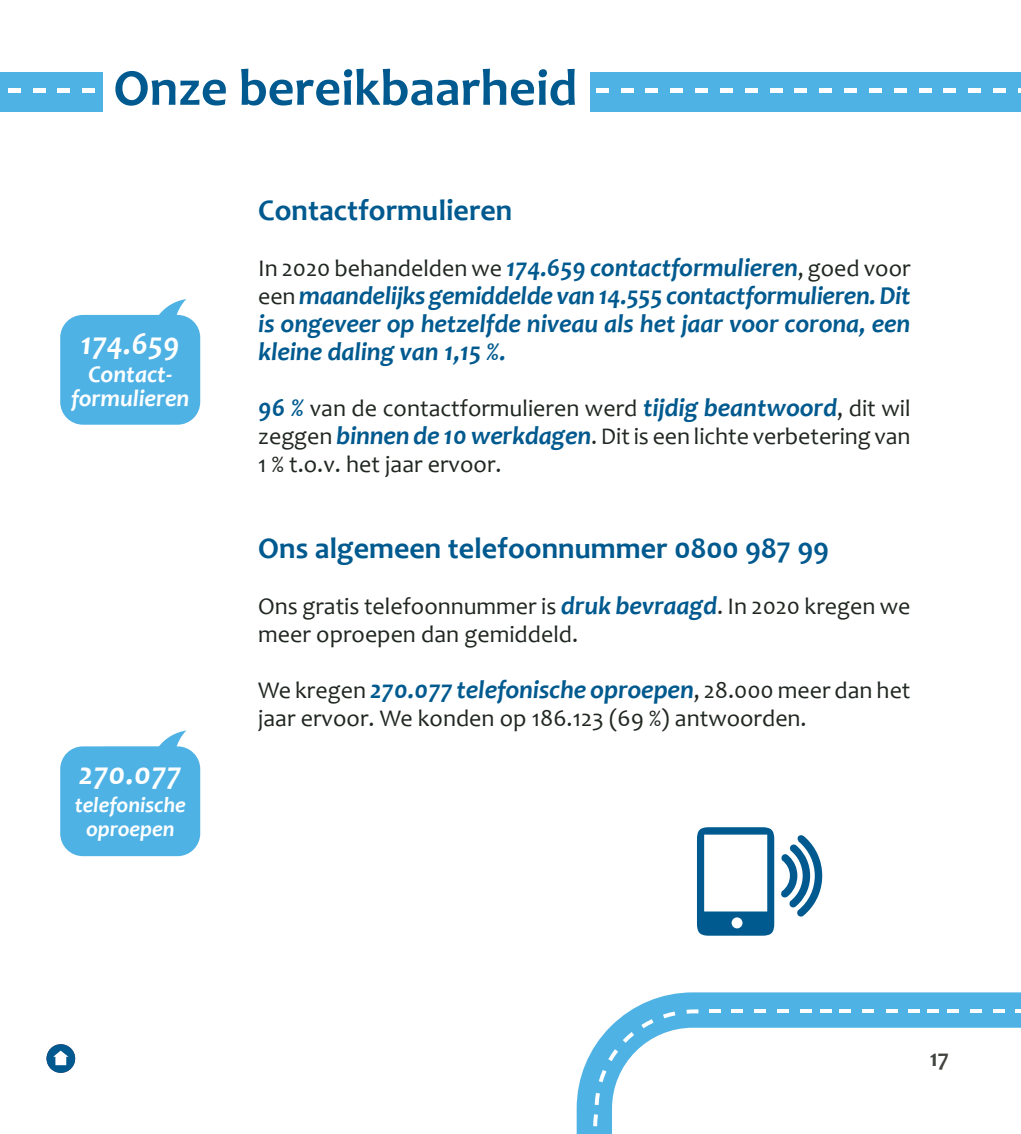
<style>
.page{position:relative;width:1021px;height:1134px;background:#fff}
.page>*{position:absolute;margin:0;border:0;box-sizing:border-box;transform-origin:0 0}
.t1{font:700 52px "Candara";color:#005a8f}
.t2{font:italic 700 32px "Candara";color:#fff}
.t3{font:700 30px "Candara";color:#005a8f}
.t4{font:italic 700 26px/28px "Candara";letter-spacing:-.005em;color:#005a8f;text-align:justify}
.t5{font:24px/28px "Candara";color:#202721;text-align:justify}
.t6{font:italic 700 24px/24px "Candara";color:#fff;text-align:center}
.t7{font:700 24px "Candara";color:#41443f}
.t8{font:italic 700 22px/24px "Candara";color:#fff;text-align:center}
.s1{font-weight:700;font-style:italic;font-size:26px;color:#005a8f}
.s2{font-weight:400;font-style:normal;font-size:24px;color:#202721}
</style>
<div class="page">
<svg style="left:82px;top:299px;width:104px;height:18px"></svg>
<div style="left:60px;top:315px;width:140px;height:110px;background:#4fb2e5;border-radius:23px"></div>
<svg style="left:159px;top:730px;width:27px;height:18px"></svg>
<div style="left:60px;top:746px;width:140px;height:110px;background:#4fb2e5;border-radius:23px"></div>
<svg style="left:576px;top:992px;width:444px;height:142px"></svg>
<svg style="left:593px;top:1114px;width:5px;height:12px"></svg>
<svg style="left:686px;top:1009px;width:12px;height:5px"></svg>
<svg style="left:663px;top:1011px;width:12px;height:7px"></svg>
<svg style="left:641px;top:1019px;width:12px;height:9px"></svg>
<svg style="left:622px;top:1032px;width:12px;height:11px"></svg>
<svg style="left:608px;top:1049px;width:10px;height:12px"></svg>
<svg style="left:598px;top:1070px;width:8px;height:12px"></svg>
<svg style="left:594px;top:1093px;width:6px;height:12px"></svg>
<hr style="left:946px;top:1009px;width:12px;height:4px;background:#fff">
<hr style="left:927px;top:1009px;width:12px;height:4px;background:#fff">
<hr style="left:970px;top:1009px;width:11px;height:4px;background:#fff">
<hr style="left:993px;top:1009px;width:12px;height:4px;background:#fff">
<svg style="left:1015px;top:1009px;width:5px;height:4px"></svg>
<hr style="left:839px;top:1009px;width:11px;height:4px;background:#fff">
<hr style="left:820px;top:1009px;width:11px;height:4px;background:#fff">
<hr style="left:862px;top:1009px;width:12px;height:4px;background:#fff">
<hr style="left:885px;top:1009px;width:12px;height:4px;background:#fff">
<hr style="left:908px;top:1009px;width:11px;height:4px;background:#fff">
<hr style="left:730px;top:1009px;width:12px;height:4px;background:#fff">
<hr style="left:709px;top:1009px;width:12px;height:4px;background:#fff">
<hr style="left:754px;top:1009px;width:11px;height:4px;background:#fff">
<hr style="left:777px;top:1009px;width:12px;height:4px;background:#fff">
<hr style="left:799px;top:1009px;width:12px;height:4px;background:#fff">
<svg style="left:697px;top:827px;width:77px;height:109px"></svg>
<svg style="left:781px;top:835px;width:41px;height:81px"></svg>
<div style="left:0;top:72px;width:102px;height:40px;background:#4fb2e5"></div>
<hr style="left:57px;top:89px;width:13px;height:4px;background:#fff">
<hr style="left:8px;top:89px;width:13px;height:4px;background:#fff">
<hr style="left:82px;top:89px;width:13px;height:4px;background:#fff">
<hr style="left:33px;top:89px;width:12px;height:4px;background:#fff">
<div style="left:590px;top:72px;width:430px;height:40px;background:#4fb2e5"></div>
<hr style="left:620px;top:89px;width:13px;height:4px;background:#fff">
<hr style="left:769px;top:89px;width:13px;height:4px;background:#fff">
<hr style="left:893px;top:89px;width:13px;height:4px;background:#fff">
<hr style="left:695px;top:89px;width:13px;height:4px;background:#fff">
<hr style="left:844px;top:89px;width:13px;height:4px;background:#fff">
<hr style="left:968px;top:89px;width:13px;height:4px;background:#fff">
<hr style="left:645px;top:89px;width:13px;height:4px;background:#fff">
<hr style="left:794px;top:89px;width:13px;height:4px;background:#fff">
<hr style="left:918px;top:89px;width:13px;height:4px;background:#fff">
<hr style="left:720px;top:89px;width:12px;height:4px;background:#fff">
<hr style="left:993px;top:89px;width:13px;height:4px;background:#fff">
<hr style="left:595px;top:89px;width:13px;height:4px;background:#fff">
<hr style="left:744px;top:89px;width:13px;height:4px;background:#fff">
<hr style="left:869px;top:89px;width:12px;height:4px;background:#fff">
<hr style="left:670px;top:89px;width:13px;height:4px;background:#fff">
<hr style="left:819px;top:89px;width:13px;height:4px;background:#fff">
<hr style="left:943px;top:89px;width:13px;height:4px;background:#fff">
<div style="left:47px;top:1044px;width:28px;height:29px;background:#005a8f;border-radius:50%"></div>
<svg style="left:53px;top:1050px;width:15px;height:15px"></svg>
<h1 class="t1" style="left:113px;top:55px;width:465px">Onze bereikbaarheid</h1>
<h2 class="t2" style="left:80px;top:323px;width:101px">174.659</h2>
<p class="t6" style="left:71px;top:362px;width:120px">Contact&shy;formulieren</p>
<h2 class="t2" style="left:79px;top:753px;width:104px">270.077</h2>
<p class="t8" style="left:75px;top:792px;width:113px">telefonische oproepen</p>
<p class="t3" style="left:258px;top:192px;width:256px">Contactformulieren</p>
<p class="t5" style="left:258px;top:254px;width:653px">In 2020 behandelden we <span class="s1">174.659 contactformulieren</span>, goed voor</p>
<p class="t4" style="left:258px;top:281px;width:653px"><span class="s2">een</span> maandelijks gemiddelde van 14.555 contactformulieren. Dit is ongeveer op hetzelfde niveau als het jaar voor corona, een kleine daling van 1,15 %.</p>
<p class="t5" style="left:258px;top:394px;width:654px"><span class="s1">96 %</span> van de contactformulieren werd <span class="s1">tijdig beantwoord</span>, dit wil zeggen <span class="s1">binnen de 10 werkdagen</span>. Dit is een lichte verbetering van 1 % t.o.v. het jaar ervoor.</p>
<p class="t3" style="left:258px;top:530px;width:572px">Ons algemeen telefoonnummer 0800 987 99</p>
<p class="t5" style="left:258px;top:592px;width:653px">Ons gratis telefoonnummer is <span class="s1">druk bevraagd</span>. In 2020 kregen we meer oproepen dan gemiddeld.</p>
<p class="t4" style="left:258px;top:675px;width:653px"><span class="s2">We kregen</span> 270.077 telefonische oproepen<span class="s2">, 28.000 meer dan het</span></p>
<p class="t5" style="left:258px;top:704px;width:550px">jaar ervoor. We konden op 186.123 (69 %) antwoorden.</p>
<p class="t7" style="left:929px;top:1043px;width:21px">17</p>
</div>
